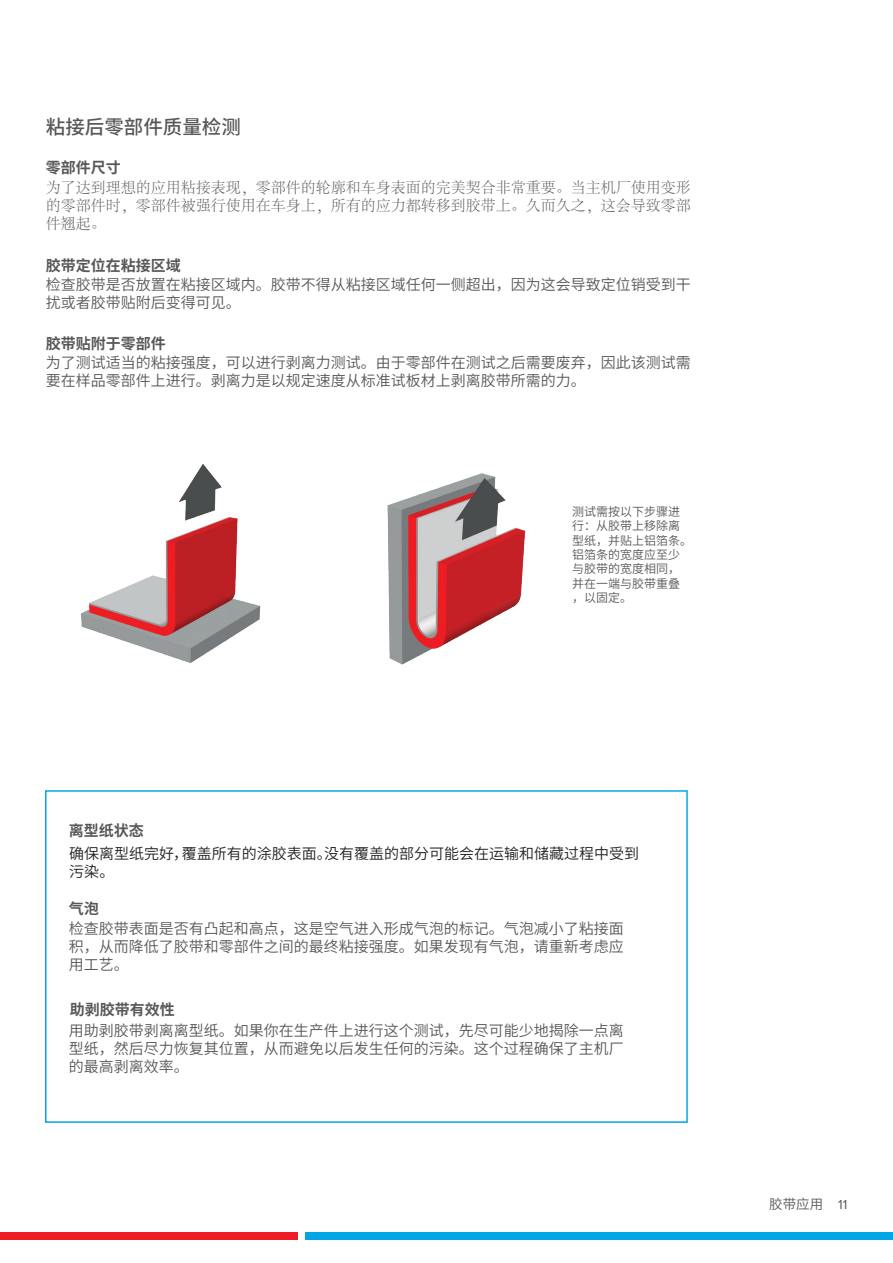
<style>
.page{position:relative;width:893px;height:1263px;background:#fff}
.page>*{position:absolute;margin:0;border:0;box-sizing:border-box;transform-origin:0 0}
.t1{font:500 19.5px "Source Han Sans CN";color:#57585a}
.t2{font:15px/18px "Source Han Sans CN";color:#57585a}
.t3{font:300 15px/18px "Adobe Song Std";color:#57585a;text-align:justify}
.t4{font:15px/18px "Source Han Sans CN";color:#231f20}
.t5{font:700 15px "Source Han Sans CN";color:#57585a}
.t6{font:13.5px "Source Han Sans CN";color:#57585a}
.t7{font:12px/14.4px "Source Han Sans CN";color:#57585a}
.s1{font-family:"Proxima Nova"}
</style>
<div class="page">
<div style="left:45px;top:790px;width:643px;height:333px;border:2px solid #00a6e4"></div>
<img style="left:81px;top:464px;width:180px;height:199px">
<img style="left:387px;top:473px;width:139px;height:192px">
<div style="left:0;top:1232px;width:298px;height:8px;background:#ee1d23"></div>
<div style="left:305px;top:1232px;width:588px;height:8px;background:#00a6e4"></div>
<h1 class="t1" style="left:46px;top:116px;width:197px">粘接后零部件质量检测</h1>
<p class="t5" style="left:46px;top:159px;width:77px">零部件尺寸</p>
<p class="t3" style="left:46px;top:179px;width:646px">为了达到理想的应用粘接表现，零部件的轮廓和车身表面的完美契合非常重要。当主机厂使用变形的零部件时，零部件被强行使用在车身上，所有的应力都转移到胶带上。久而久之，这会导致零部件翘起。</p>
<p class="t5" style="left:46px;top:257px;width:137px">胶带定位在粘接区域</p>
<p class="t2" style="left:46px;top:276px;width:646px">检查胶带是否放置在粘接区域内。胶带不得从粘接区域任何一侧超出，因为这会导致定位销受到干扰或者胶带贴附后变得可见。</p>
<p class="t5" style="left:46px;top:335px;width:122px">胶带贴附于零部件</p>
<p class="t2" style="left:46px;top:354px;width:646px">为了测试适当的粘接强度，可以进行剥离力测试。由于零部件在测试之后需要废弃，因此该测试需要在样品零部件上进行。剥离力是以规定速度从标准试板材上剥离胶带所需的力。</p>
<p class="t7" style="left:572px;top:504px;width:121px">测试需按以下步骤进行：从胶带上移除离型纸，并贴上铝箔条。铝箔条的宽度应至少与胶带的宽度相同，并在一端与胶带重叠，以固定。</p>
<p class="t5" style="left:69px;top:822px;width:76px">离型纸状态</p>
<p class="t4" style="left:69px;top:845px;width:571px">确保离型纸完好，覆盖所有的涂胶表面。没有覆盖的部分可能会在运输和储藏过程中受到污染。</p>
<p class="t5" style="left:69px;top:900px;width:32px">气泡</p>
<p class="t2" style="left:69px;top:919px;width:556px;text-align:justify">检查胶带表面是否有凸起和高点，这是空气进入形成气泡的标记。气泡减小了粘接面积，从而降低了胶带和零部件之间的最终粘接强度。如果发现有气泡，请重新考虑应用工艺。</p>
<p class="t5" style="left:70px;top:1001px;width:106px">助剥胶带有效性</p>
<p class="t2" style="left:69px;top:1021px;width:556px;text-align:justify">用助剥胶带剥离离型纸。如果你在生产件上进行这个测试，先尽可能少地揭除一点离型纸，然后尽力恢复其位置，从而避免以后发生任何的污染。这个过程确保了主机厂的最高剥离效率。</p>
<p class="t6" style="left:769px;top:1197px;width:80px">胶带应用 <span class="s1">11</span></p>
</div>
